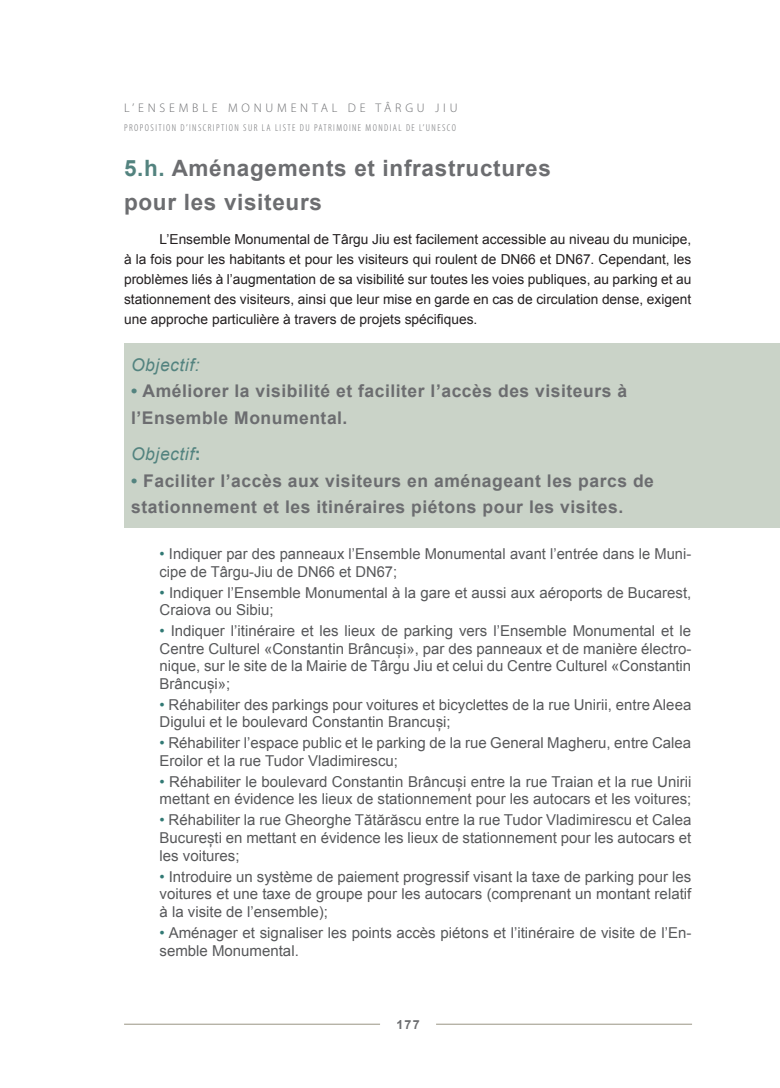
<style>
.page{position:relative;width:780px;height:1088px;background:#fff}
.page>*{position:absolute;margin:0;border:0;box-sizing:border-box;transform-origin:0 0}
.t1{font:700 22.5px/33.8px "Arial";letter-spacing:.03em;color:#6c6d70}
.t2{font:700 17.5px/26.2px "Arial";letter-spacing:.03em;color:#6c6d70}
.t3{font:italic 17.5px "Arial";letter-spacing:.03em;color:#53837f}
.t4{font:15px/17.5px "Arial";color:#57585a}
.t5{font:13.75px/20px "Arial";color:#231f20;text-align:justify}
.t6{font:300 12.5px "Myriad Pro";letter-spacing:.305em;color:#6c6d70}
.t7{font:700 12.5px "Arial";color:#6c6d70}
.t8{font:300 condensed 10px "Myriad Pro";letter-spacing:.14em;color:#6c6d70}
.s1{color:#53837f}
.s2{font-weight:700;font-style:normal}
.s3{color:#317974}
</style>
<div class="page">
<hr style="left:436px;top:1024px;width:256px;height:1px;background:#999584">
<hr style="left:124px;top:1024px;width:256px;height:1px;background:#999584">
<div style="left:124px;top:343px;width:656px;height:185px;background:#cad3c8"></div>
<p class="t6" style="left:124px;top:101px;width:335px">L’ENSEMBLE MONUMENTAL DE TÂRGU JIU</p>
<p class="t8" style="left:124px;top:122px;width:333px">PROPOSITION D’INSCRIPTION SUR LA LISTE DU PATRIMOINE MONDIAL DE L’UNESCO</p>
<h1 class="t1" style="left:124px;top:152px;width:428px"><span class="s1">5.h.</span> Aménagements et infrastructures pour les visiteurs</h1>
<p class="t5" style="left:124px;top:229px;width:568px;text-indent:35px">L’Ensemble Monumental de Târgu Jiu est facilement accessible au niveau du municipe, à la fois pour les habitants et pour les visiteurs qui roulent de DN66 et DN67. Cependant, les problèmes liés à l’augmentation de sa visibilité sur toutes les voies publiques, au parking et au stationnement des visiteurs, ainsi que leur mise en garde en cas de circulation dense, exigent une approche particulière à travers de projets spécifiques.</p>
<p class="t3" style="left:131px;top:353px;width:70px">Objectif:</p>
<p class="t2" style="left:131px;top:379px;width:497px"><span class="s1">•</span> Améliorer la visibilité et faciliter l’accès des visiteurs à l’Ensemble Monumental.</p>
<p class="t3" style="left:131px;top:443px;width:71px">Objectif<span class="s2">:</span></p>
<p class="t2" style="left:131px;top:468px;width:524px"><span class="s1">•</span> Faciliter l’accès aux visiteurs en aménageant les parcs de stationnement et les itinéraires piétons pour les visites.</p>
<p class="t4" style="left:159px;top:545px;width:533px"><span class="s3">•</span> Indiquer par des panneaux l’Ensemble Monumental avant l’entrée dans le Muni&shy;cipe de Târgu-Jiu de DN66 et DN67;</p>
<p class="t4" style="left:159px;top:584px;width:533px"><span class="s3">•</span> Indiquer l’Ensemble Monumental à la gare et aussi aux aéroports de Bucarest,<br>Craiova ou Sibiu;</p>
<p class="t4" style="left:159px;top:622px;width:533px;text-align:justify"><span class="s3">•</span> Indiquer l’itinéraire et les lieux de parking vers l’Ensemble Monumental et le Centre Culturel «Constantin Brâncuși», par des panneaux et de manière électro&shy;nique, sur le site de la Mairie de Târgu Jiu et celui du Centre Culturel «Constantin Brâncuși»;</p>
<p class="t4" style="left:159px;top:696px;width:533px"><span class="s3">•</span> Réhabiliter des parkings pour voitures et bicyclettes de la rue Unirii, entre Aleea<br>Digului et le boulevard Constantin Brancuși;</p>
<p class="t4" style="left:159px;top:734px;width:533px"><span class="s3">•</span> Réhabiliter l’espace public et le parking de la rue General Magheru, entre Calea<br>Eroilor et la rue Tudor Vladimirescu;</p>
<p class="t4" style="left:159px;top:773px;width:533px"><span class="s3">•</span> Réhabiliter le boulevard Constantin Brâncuși entre la rue Traian et la rue Unirii mettant en évidence les lieux de stationnement pour les autocars et les voitures;</p>
<p class="t4" style="left:159px;top:811px;width:533px;text-align:justify"><span class="s3">•</span> Réhabiliter la rue Gheorghe Tătărăscu entre la rue Tudor Vladimirescu et Calea București en mettant en évidence les lieux de stationnement pour les autocars et les voitures;</p>
<p class="t4" style="left:159px;top:868px;width:533px;text-align:justify"><span class="s3">•</span> Introduire un système de paiement progressif visant la taxe de parking pour les voitures et une taxe de groupe pour les autocars (comprenant un montant relatif à la visite de l’ensemble);</p>
<p class="t4" style="left:159px;top:923px;width:533px;line-height:18.8px"><span class="s3">•</span> Aménager et signaliser les points accès piétons et l’itinéraire de visite de l’En&shy;semble Monumental.</p>
<p class="t7" style="left:396px;top:1016px;width:25px">177</p>
</div>
